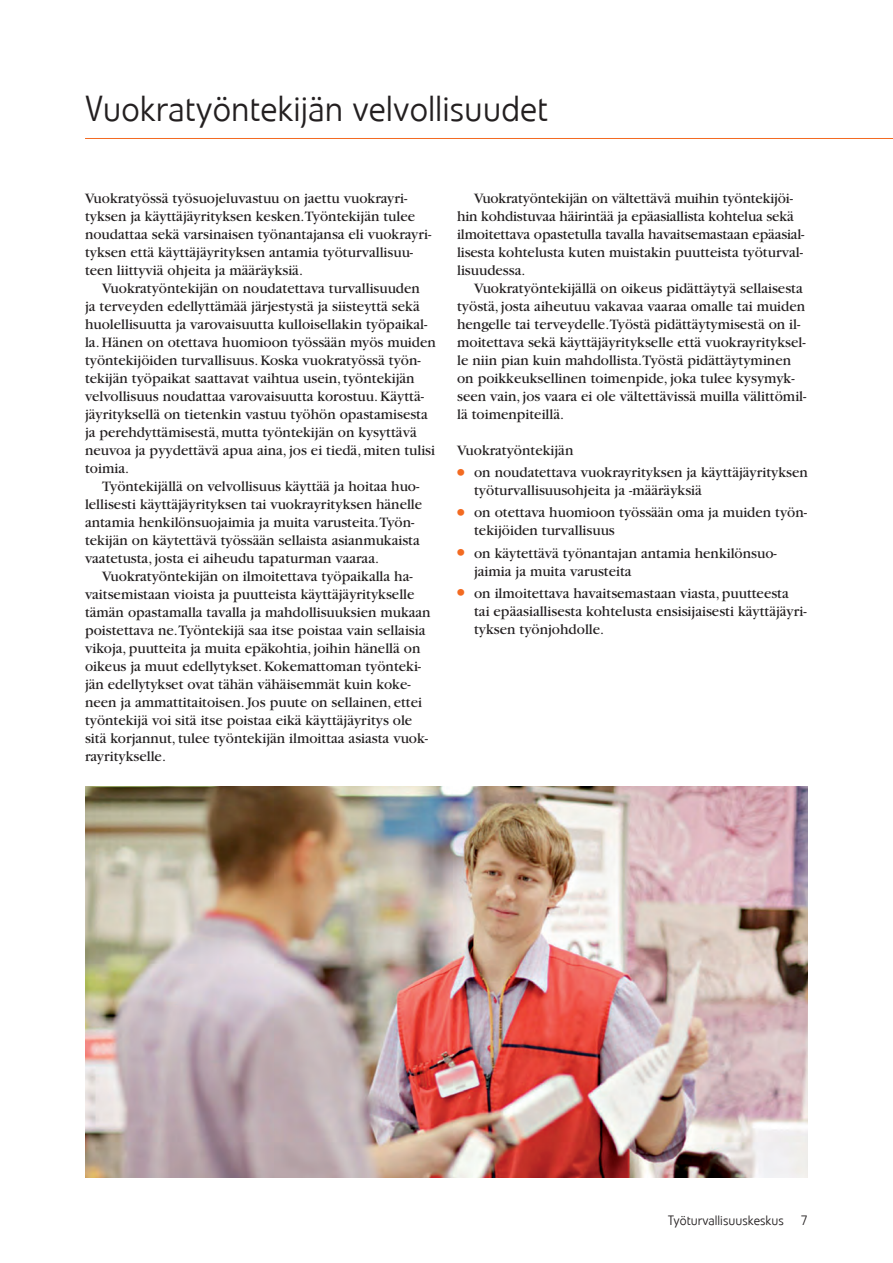
<style>
.page{position:relative;width:893px;height:1263px;background:#fff}
.page>*{position:absolute;margin:0;border:0;box-sizing:border-box;transform-origin:0 0}
._04_Otsikko_OIKEA_si{font:300 36px "Veto Com";color:#231f20}
._05aa_Leipis_sis{font:15px/18px "Garamond";color:#231f20}
._05ab_Leipis_bullet{font:15px/18px "Garamond";color:#231f20}
._05aa_LEIPIS{font:15px/18px "Garamond";color:#231f20}
.t1{font:300 13.5px "Veto Com";color:#231f20}
.s1{font-family:"Futura";font-weight:700;font-stretch:condensed;font-size:18px;color:#f36a21}
</style>
<div class="page">
<hr style="left:85px;top:138px;width:808px;height:1px;background:#f36a21">
<img style="left:85px;top:787px;width:723px;height:391px">
<p class="_04_Otsikko_OIKEA_si" style="left:85px;top:88px;width:464px">Vuokratyöntekijän velvollisuudet</p>
<p class="_05aa_LEIPIS" style="left:85px;top:189px;width:348px">Vuokratyössä työsuojeluvastuu on jaettu vuokrayri&shy;tyksen ja käyttäjäyrityksen kesken.Työntekijän tulee noudattaa sekä varsinaisen työnantajansa eli vuokrayri&shy;tyksen että käyttäjäyrityksen antamia työturvallisuu&shy;teen liittyviä ohjeita ja määräyksiä.</p>
<p class="_05aa_Leipis_sis" style="left:85px;top:279px;width:352px;text-indent:17px">Vuokratyöntekijän on noudatettava turvallisuuden<br>ja terveyden edellyttämää järjestystä ja siisteyttä sekä huolellisuutta ja varovaisuutta kulloisellakin työpaikal&shy;la. Hänen on otettava huomioon työssään myös muiden työntekijöiden turvallisuus. Koska vuokratyössä työn&shy;tekijän työpaikat saattavat vaihtua usein, työntekijän velvollisuus noudattaa varovaisuutta korostuu. Käyttä&shy;jäyrityksellä on tietenkin vastuu työhön opastamisesta ja perehdyttämisestä, mutta työntekijän on kysyttävä neuvoa ja pyydettävä apua aina, jos ei tiedä, miten tulisi toimia.</p>
<p class="_05aa_Leipis_sis" style="left:85px;top:477px;width:339px;text-indent:17px">Työntekijällä on velvollisuus käyttää ja hoitaa huo&shy;lellisesti käyttäjäyrityksen tai vuokrayrityksen hänelle antamia henkilönsuojaimia ja muita varusteita.Työn&shy;tekijän on käytettävä työssään sellaista asianmukaista vaatetusta, josta ei aiheudu tapaturman vaaraa.</p>
<p class="_05aa_Leipis_sis" style="left:85px;top:567px;width:347px;text-indent:17px">Vuokratyöntekijän on ilmoitettava työpaikalla ha&shy;vaitsemistaan vioista ja puutteista käyttäjäyritykselle tämän opastamalla tavalla ja mahdollisuuksien mukaan poistettava ne.Työntekijä saa itse poistaa vain sellaisia vikoja, puutteita ja muita epäkohtia, joihin hänellä on oikeus ja muut edellytykset. Kokemattoman työnteki&shy;jän edellytykset ovat tähän vähäisemmät kuin koke&shy;neen ja ammattitaitoisen. Jos puute on sellainen, ettei työntekijä voi sitä itse poistaa eikä käyttäjäyritys ole sitä korjannut, tulee työntekijän ilmoittaa asiasta vuok&shy;rayritykselle.</p>
<p class="_05aa_Leipis_sis" style="left:457px;top:189px;width:349px;text-indent:17px">Vuokratyöntekijän on vältettävä muihin työntekijöi&shy;hin kohdistuvaa häirintää ja epäasiallista kohtelua sekä ilmoitettava opastetulla tavalla havaitsemastaan epäasial&shy;lisesta kohtelusta kuten muistakin puutteista työturval&shy;lisuudessa.</p>
<p class="_05aa_Leipis_sis" style="left:457px;top:279px;width:351px;text-indent:17px">Vuokratyöntekijällä on oikeus pidättäytyä sellaisesta työstä, josta aiheutuu vakavaa vaaraa omalle tai muiden hengelle tai terveydelle.Työstä pidättäytymisestä on il&shy;moitettava sekä käyttäjäyritykselle että vuokrayrityksel&shy;le niin pian kuin mahdollista.Työstä pidättäytyminen on poikkeuksellinen toimenpide, joka tulee kysymyk&shy;seen vain, jos vaara ei ole vältettävissä muilla välittömil&shy;lä toimenpiteillä.</p>
<p class="_05aa_LEIPIS" style="left:457px;top:441px;width:118px">Vuokratyöntekijän</p>
<p class="_05ab_Leipis_bullet" style="left:474px;top:464px;width:335px;text-indent:-17px"><span class="s1">•</span> on noudatettava vuokrayrityksen ja käyttäjäyrityksen työturvallisuusohjeita ja -määräyksiä</p>
<p class="_05ab_Leipis_bullet" style="left:474px;top:504px;width:334px;text-indent:-17px"><span class="s1">•</span> on otettava huomioon työssään oma ja muiden työn&shy;tekijöiden turvallisuus</p>
<p class="_05ab_Leipis_bullet" style="left:474px;top:544px;width:304px;text-indent:-17px"><span class="s1">•</span> on käytettävä työnantajan antamia henkilönsuo&shy;jaimia ja muita varusteita</p>
<p class="_05ab_Leipis_bullet" style="left:474px;top:584px;width:334px;text-indent:-17px"><span class="s1">•</span> on ilmoitettava havaitsemastaan viasta, puutteesta tai epäasiallisesta kohtelusta ensisijaisesti käyttäjäyri&shy;tyksen työnjohdolle.</p>
<p class="t1" style="left:668px;top:1213px;width:118px">Työturvallisuuskeskus</p>
<p class="t1" style="left:801px;top:1213px;width:8px">7</p>
</div>
